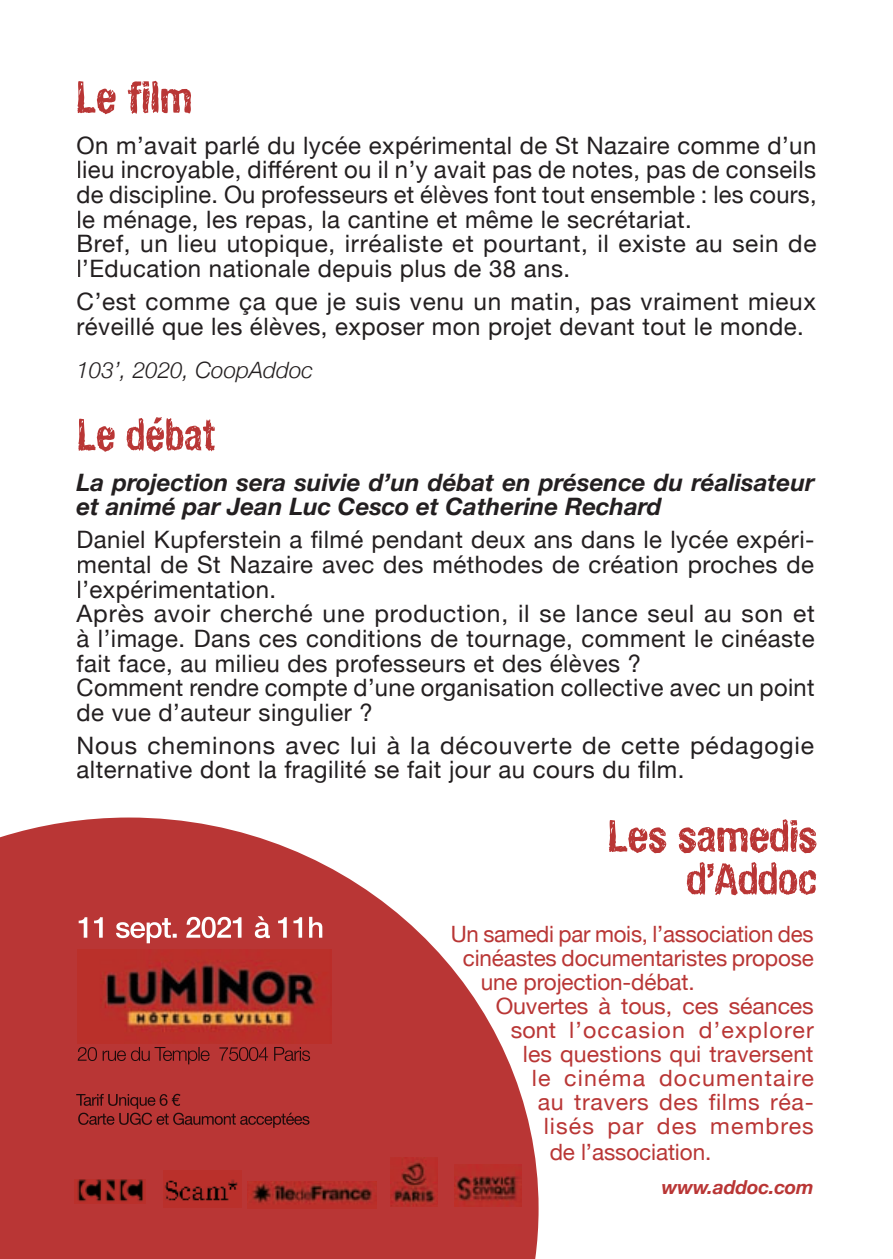
<style>
.page{position:relative;width:893px;height:1259px;background:#fff}
.page>*{position:absolute;margin:0;border:0;box-sizing:border-box;transform-origin:0 0}
.t1{font:24px/24.6px "Helvetica Neue";letter-spacing:.02em;color:#231f20}
.t2{font:italic 700 24px/24.6px "Helvetica Neue";color:#231f20}
.t3{font:22.5px "Helvetica Neue";letter-spacing:-.005em;color:#b93635}
.t4{font:22.5px "Helvetica Neue";letter-spacing:.05em;color:#b93635}
.t5{font:22.5px "Helvetica Neue";letter-spacing:.025em;color:#b93635}
.t6{font:italic 300 22.5px "Helvetica Neue";color:#231f20}
.t7{font:22.5px "Helvetica Neue";letter-spacing:.045em;color:#b93635}
.t8{font:italic 700 19.2px "Helvetica Neue";letter-spacing:-.005em;color:#b93635}
</style>
<div class="page">
<svg style="left:0;top:817px;width:539px;height:442px;fill:#b93635"></svg>
<svg style="left:77px;top:81px;width:114px;height:33px"></svg>
<svg style="left:78px;top:417px;width:137px;height:35px"></svg>
<img style="left:74px;top:1179px;width:72px;height:24px">
<img style="left:164px;top:1170px;width:77px;height:37px">
<img style="left:454px;top:1164px;width:67px;height:42px">
<img style="left:390px;top:1157px;width:47px;height:49px">
<img style="left:248px;top:1181px;width:129px;height:27px">
<svg style="left:78px;top:1047px;width:232px;height:17px;background:#9b2d2c"></svg>
<svg style="left:76px;top:1093px;width:233px;height:34px;background:#a02f2e"></svg>
<img style="left:77px;top:949px;width:255px;height:94px">
<svg style="left:79px;top:916px;width:243px;height:27px"></svg>
<svg style="left:687px;top:862px;width:129px;height:33px"></svg>
<svg style="left:609px;top:819px;width:207px;height:34px"></svg>
<p class="t1" style="left:76px;top:135px;width:742px">On m’avait parlé du lycée expérimental de St Nazaire comme d’un lieu incroyable, différent ou il n’y avait pas de notes, pas de conseils de discipline. Ou professeurs et élèves font tout ensemble : les cours, le ménage, les repas, la cantine et même le secrétariat.<br>Bref, un lieu utopique, irréaliste et pourtant, il existe au sein de l’Education nationale depuis plus de 38 ans.</p>
<p class="t1" style="left:76px;top:291px;width:741px">C’est comme ça que je suis venu un matin, pas vraiment mieux réveillé que les élèves, exposer mon projet devant tout le monde.</p>
<p class="t6" style="left:76px;top:362px;width:238px">103’, 2020, CoopAddoc</p>
<p class="t2" style="left:77px;top:472px;width:740px">La projection sera suivie d’un débat en présence du réalisateur et animé par Jean Luc Cesco et Catherine Rechard</p>
<p class="t1" style="left:77px;top:526px;width:740px">Daniel Kupferstein a filmé pendant deux ans dans le lycée expéri&shy;mental de St Nazaire avec des méthodes de création proches de l’expérimentation.<br>Après avoir cherché une production, il se lance seul au son et à l’image. Dans ces conditions de tournage, comment le cinéaste fait face, au milieu des professeurs et des élèves ?<br>Comment rendre compte d’une organisation collective avec un point de vue d’auteur singulier ?</p>
<p class="t1" style="left:77px;top:735px;width:739px">Nous cheminons avec lui à la découverte de cette pédagogie alternative dont la fragilité se fait jour au cours du film.</p>
<p class="t3" style="left:451px;top:925px;width:364px">Un samedi par mois, l’association des</p>
<p class="t3" style="left:463px;top:949px;width:353px">cinéastes documentaristes propose</p>
<p class="t3" style="left:481px;top:973px;width:216px">une projection-débat.</p>
<p class="t3" style="left:496px;top:997px;width:320px">Ouvertes à tous, ces séances</p>
<p class="t4" style="left:511px;top:1021px;width:305px">sont l’occasion d’explorer</p>
<p class="t3" style="left:523px;top:1045px;width:292px">les questions qui traversent</p>
<p class="t4" style="left:532px;top:1069px;width:284px">le cinéma documentaire</p>
<p class="t5" style="left:538px;top:1093px;width:277px">au travers des films réa-</p>
<p class="t7" style="left:544px;top:1117px;width:272px">lisés par des membres</p>
<p class="t3" style="left:550px;top:1143px;width:163px">de l’association.</p>
<p class="t8" style="left:662px;top:1180px;width:153px">www.addoc.com</p>
</div>
